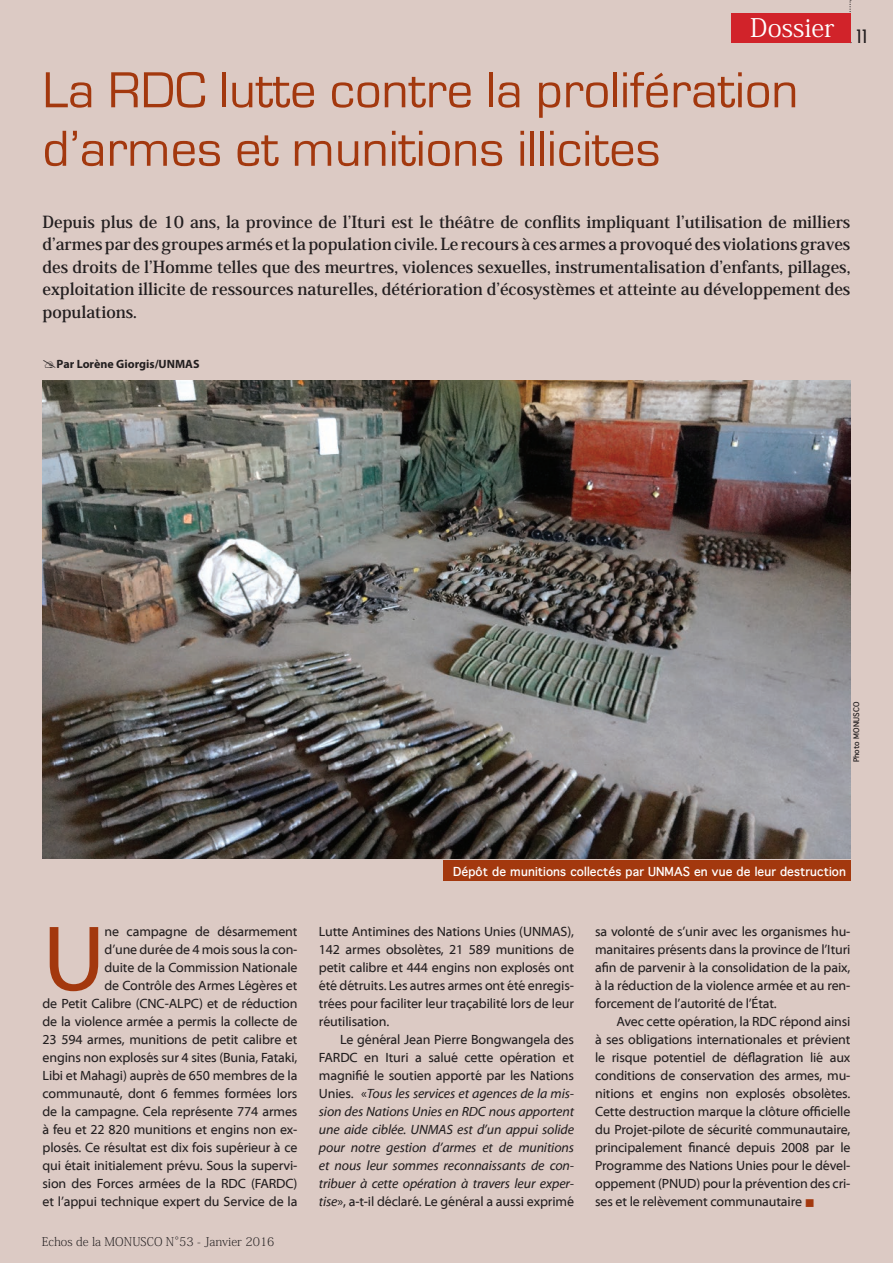
<style>
.page{position:relative;width:893px;height:1263px;background:#dccac4}
.page>*{position:absolute;margin:0;border:0;box-sizing:border-box;transform-origin:0 0}
.t1{font:93.6px "Myriad Web Pro";color:#a3380e}
.t2{font:52.5px/58.5px "Eurostile";color:#a3380e}
.t3{font:25.5px "Koz Min Pro";color:#fff}
.t4{font:500 condensed 18px "Futura";color:#231f20}
.t5{font:700 16.5px/22.5px "Koz Min Pr 6 N";color:#231f20;text-align:justify}
.t6{font:13.5px/18px "Myriad Web Pro";letter-spacing:-.01em;color:#231f20;text-align:justify}
.t7{font:italic 13.5px/18px "Myriad Web Pro";letter-spacing:-.01em;color:#231f20;text-align:justify}
.t8{font:700 12px "Thonburi";color:#fff}
.t9{font:200 12px "Koz Min Pr 6 N";color:#231f20}
.t10{font:700 12px "Myriad Pro";color:#231f20}
.t11{font:700 7.5px "Thonburi";color:#231f20}
.s1{font-style:normal}
.s2{color:#a3380e}
</style>
<div class="page">
<img style="left:43px;top:381px;width:807px;height:478px">
<div style="left:443px;top:861px;width:407px;height:20px;background:#a3380e"></div>
<svg style="left:849px;top:0;width:2px;height:43px"></svg>
<div style="left:731px;top:13px;width:119px;height:30px;background:#d1232a"></div>
<h3 class="t3" style="left:750px;top:10px;width:86px">Dossier</h3>
<h2 class="t2" style="left:43px;top:62px;width:757px">La RDC lutte contre la prolifération d’armes et munitions illicites</h2>
<h3 class="t4" style="left:855px;top:25px;width:15px">11</h3>
<p class="t5" style="left:43px;top:211px;width:809px">Depuis plus de 10 ans, la province de l’Ituri est le théâtre de conflits impliquant l’utilisation de milliers d’armes par des groupes armés et la population civile. Le recours à ces armes a provoqué des violations graves des droits de l’Homme telles que des meurtres, violences sexuelles, instrumentalisation d’enfants, pillages, exploitation illicite de ressources naturelles, détérioration d’écosystèmes et atteinte au développement des populations.</p>
<p class="t10" style="left:57px;top:356px;width:144px">Par Lorène Giorgis/UNMAS</p>
<p class="t11" style="left:850px;top:762px;width:62px;rotate:-90deg">Photo MONUSCO</p>
<p class="t8" style="left:453px;top:862px;width:395px">Dépôt de munitions collectés par UNMAS en vue de leur destruction</p>
<h1 class="t1" style="left:43px;top:908px;width:64px">U</h1>
<p class="t6" style="left:43px;top:923px;width:256px;text-align:right">ne campagne de désarmement<br>d’une durée de 4 mois sous la con-<br>duite de la Commission Nationale<br>de Contrôle des Armes Légères et<br>de Petit Calibre (CNC-ALPC) et de réduction de la violence armée a permis la collecte de 23 594 armes, munitions de petit calibre et engins non explosés sur 4 sites (Bunia, Fataki, Libi et Mahagi) auprès de 650 membres de la communauté, dont 6 femmes formées lors de la campagne. Cela représente 774 armes à feu et 22 820 munitions et engins non ex&shy;plosés. Ce résultat est dix fois supérieur à ce qui était initialement prévu. Sous la supervi&shy;sion des Forces armées de la RDC (FARDC) et l’appui technique expert du Service de la</p>
<p class="t6" style="left:319px;top:923px;width:257px">Lutte Antimines des Nations Unies (UNMAS), 142 armes obsolètes, 21 589 munitions de petit calibre et 444 engins non explosés ont été détruits. Les autres armes ont été enregis&shy;trées pour faciliter leur traçabilité lors de leur réutilisation.</p>
<p class="t7" style="left:319px;top:1031px;width:257px;text-indent:21px"><span class="s1">Le général Jean Pierre Bongwangela des FARDC en Ituri a salué cette opération et magnifié le soutien apporté par les Nations Unies. «</span>Tous les services et agences de la mis&shy;sion des Nations Unies en RDC nous apportent une aide ciblée. UNMAS est d’un appui solide pour notre gestion d’armes et de munitions et nous leur sommes reconnaissants de con&shy;tribuer à cette opération à travers leur exper&shy;tise<span class="s1">», a-t-il déclaré. Le général a aussi exprimé</span></p>
<p class="t9" style="left:42px;top:1235px;width:234px">Echos de la MONUSCO N°53 - Janvier 2016</p>
<p class="t6" style="left:595px;top:923px;width:257px">sa volonté de s’unir avec les organismes hu&shy;manitaires présents dans la province de l’Ituri afin de parvenir à la consolidation de la paix, à la réduction de la violence armée et au ren&shy;forcement de l’autorité de l’État.</p>
<p class="t6" style="left:595px;top:1013px;width:257px;text-indent:21px">Avec cette opération, la RDC répond ainsi à ses obligations internationales et prévient le risque potentiel de déflagration lié aux conditions de conservation des armes, mu&shy;nitions et engins non explosés obsolètes.<br>Cette destruction marque la clôture officielle du Projet-pilote de sécurité communautaire, principalement financé depuis 2008 par le Programme des Nations Unies pour le dével&shy;oppement (PNUD) pour la prévention des cri&shy;ses et le relèvement communautaire <span class="s2">■</span></p>
</div>
